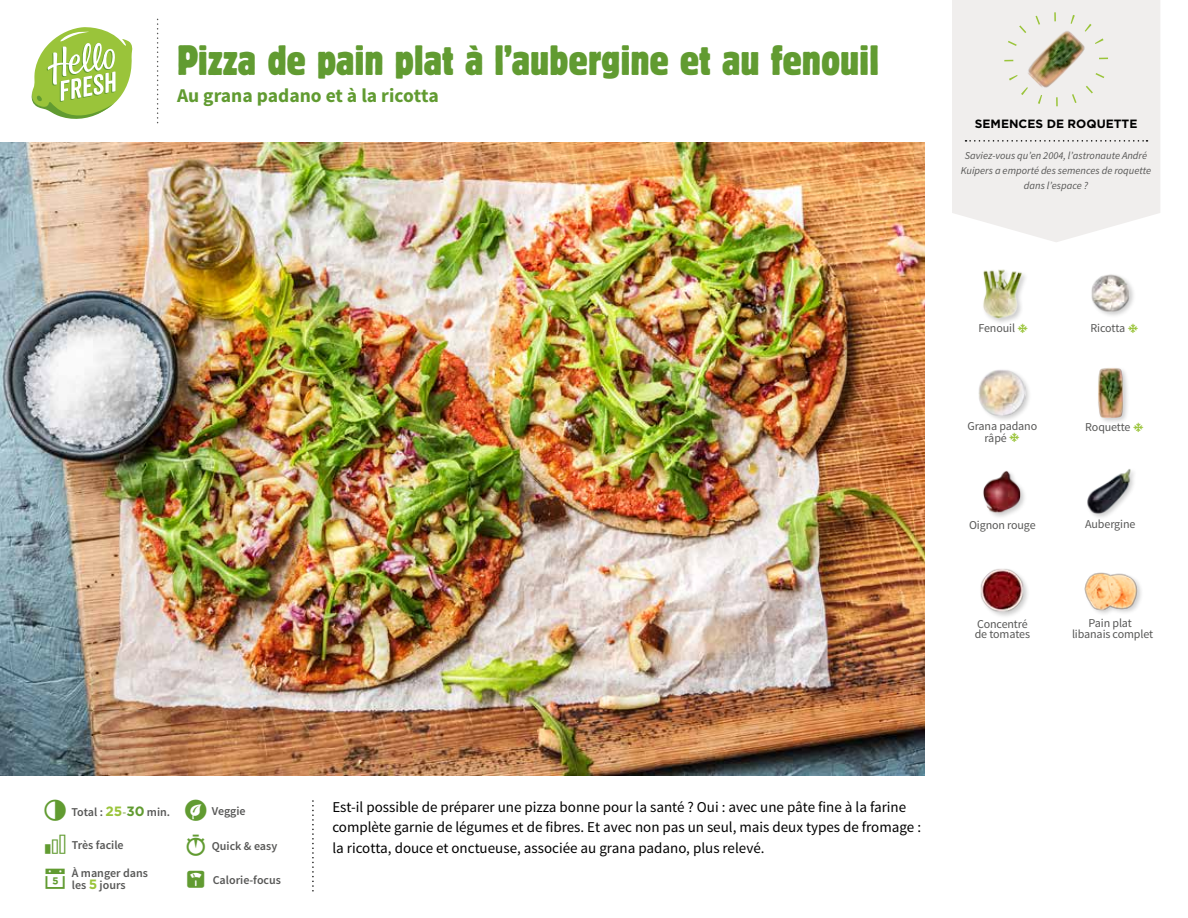
<style>
.page{position:relative;width:1188px;height:918px;background:#fff}
.page>*{position:absolute;margin:0;border:0;box-sizing:border-box;transform-origin:0 0}
.t1{font:condensed 42px "Block Berthold BQ";letter-spacing:.005em;color:#619b31}
.t2{font:700 19.5px "Source Sans Pro";color:#619b31}
.t3{font:15px/20.5px "Source Sans Pro";color:#000}
.t4{font:12px/10.5px "Source Sans Pro";letter-spacing:-.01em;color:#575756}
.t5{font:600 12px/12.9px "Source Sans Pro";color:#575756}
.t6{font:700 12px "Gotham";color:#000}
.t7{font:italic 10.5px/14.7px "Source Sans Pro";color:#575756;text-align:center}
.s1{font-family:"Gotham";font-weight:700;font-size:13.5px;color:#9ac43a}
.s2{color:#87ac54}
.s3{font-family:"Gotham";font-weight:700;font-size:13.5px;color:#619b31}
</style>
<div class="page">
<svg style="left:31px;top:27px;width:102px;height:92px"></svg>
<img style="left:0;top:142px;width:925px;height:634px">
<svg style="left:952px;top:0;width:208px;height:242px;fill:#f0eeed"></svg>
<svg style="left:966px;top:140px;width:182px;height:2px"></svg>
<div style="left:1004px;top:12px;width:104px;height:94px;border:9px dashed #9ac43a;border-radius:50%"></div>
<img style="left:1091px;top:274px;width:43px;height:42px">
<img style="left:1087px;top:469px;width:47px;height:47px">
<div style="left:1097px;top:366px;width:33px;height:58px;background:#000;opacity:.2"></div>
<img style="left:1097px;top:367px;width:33px;height:50px">
<div style="left:1084px;top:572px;width:60px;height:45px;background:#000;opacity:.2"></div>
<img style="left:1084px;top:572px;width:55px;height:41px">
<img style="left:983px;top:269px;width:43px;height:53px">
<img style="left:983px;top:470px;width:42px;height:47px">
<img style="left:980px;top:568px;width:48px;height:48px">
<div style="left:977px;top:368px;width:55px;height:54px;background:#000;opacity:.2"></div>
<img style="left:978px;top:368px;width:48px;height:48px">
<img style="left:1025px;top:28px;width:62px;height:63px">
<h1 class="t1" style="left:177px;top:36px;width:703px">Pizza de pain plat à l’aubergine et au fenouil</h1>
<h2 class="t2" style="left:177px;top:83px;width:263px">Au grana padano et à la ricotta</h2>
<p class="t6" style="left:975px;top:116px;width:164px">SEMENCES DE ROQUETTE</p>
<p class="t7" style="left:961px;top:149px;width:192px">Saviez-vous qu’en 2004, l’astronaute André<br>Kuipers a emporté des semences de roquette dans l’espace ?</p>
<p class="t4" style="left:978px;top:323px;width:38px">Fenouil</p>
<p class="t4" style="left:1090px;top:323px;width:36px">Ricotta</p>
<p class="t4" style="left:968px;top:421px;width:71px">Grana padano</p>
<p class="t4" style="left:1085px;top:422px;width:47px">Roquette</p>
<p class="t4" style="left:985px;top:433px;width:24px">râpé</p>
<p class="t4" style="left:969px;top:520px;width:68px">Oignon rouge</p>
<p class="t4" style="left:1085px;top:519px;width:52px">Aubergine</p>
<p class="t4" style="left:975px;top:619px;width:57px">Concentré de tomates</p>
<p class="t4" style="left:1072px;top:618px;width:83px;text-align:center">Pain plat libanais complet</p>
<p class="t5" style="left:71px;top:806px;width:100px">Total : <span class="s1">25</span><span class="s2">-</span><span class="s3">30</span> min.</p>
<p class="t5" style="left:72px;top:839px;width:53px">Très facile</p>
<p class="t5" style="left:212px;top:805px;width:35px">Veggie</p>
<p class="t5" style="left:212px;top:840px;width:67px">Quick &amp; easy</p>
<p class="t5" style="left:72px;top:866px;width:78px">À manger dans les <span class="s1">5</span> jours</p>
<p class="t5" style="left:213px;top:874px;width:70px">Calorie-focus</p>
<p class="t3" style="left:332px;top:797px;width:590px">Est-il possible de préparer une pizza bonne pour la santé ? Oui : avec une pâte fine à la farine complète garnie de légumes et de fibres. Et avec non pas un seul, mais deux types de fromage : la ricotta, douce et onctueuse, associée au grana padano, plus relevé.</p>
</div>
